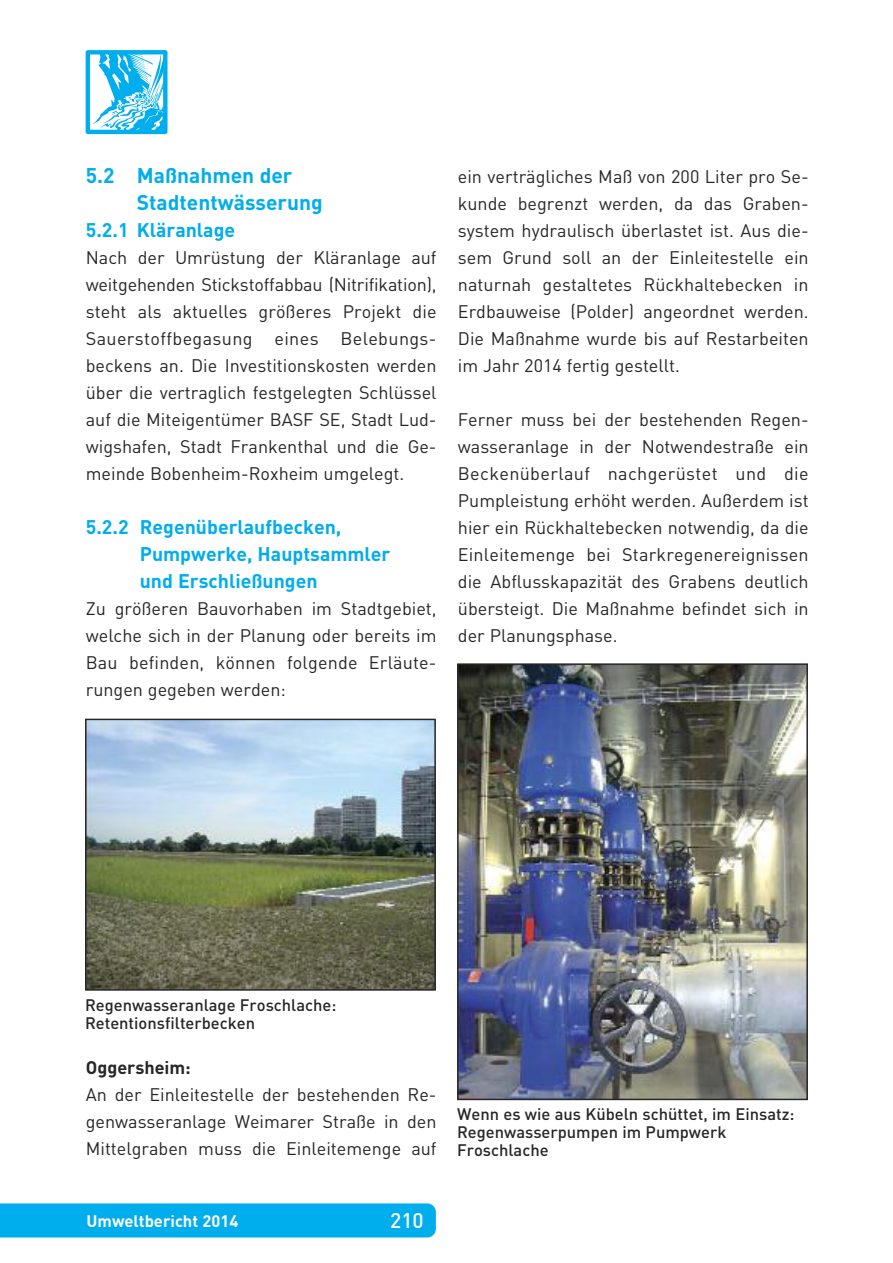
<style>
.page{position:relative;width:893px;height:1263px;background:#fff}
.page>*{position:absolute;margin:0;border:0;box-sizing:border-box;transform-origin:0 0}
.t1{font:700 21px/27px "DIN Offc";color:#00aded}
.t2{font:500 21px "DIN Offc";color:#fff}
.t3{font:700 19.5px/27px "DIN Offc";color:#00aded}
.t4{font:18px/27px "DIN Offc";color:#272627;text-align:justify}
.t5{font:700 18px "DIN Offc";color:#272627}
.t6{font:500 16.5px/18px "DIN Offc";color:#272627}
.t7{font:700 16.5px "DIN Offc";color:#fff}
</style>
<div class="page">
<div style="left:0;top:1203px;width:436px;height:34px;background:#00aded"></div>
<svg style="left:93px;top:55px;width:70px;height:74px"></svg>
<div style="left:86px;top:50px;width:82px;height:84px;border:4px solid #00aeef"></div>
<img style="left:88px;top:722px;width:345px;height:266px">
<div style="left:85px;top:719px;width:351px;height:272px;border:2px solid #272627"></div>
<img style="left:460px;top:666px;width:345px;height:431px">
<div style="left:457px;top:663px;width:351px;height:437px;border:2px solid #272627"></div>
<p class="t1" style="left:137px;top:161px;width:188px;text-indent:-51px">5.2 Maßnahmen der<br>Stadtentwässerung</p>
<p class="t3" style="left:86px;top:216px;width:151px">5.2.1 Kläranlage</p>
<p class="t4" style="left:86px;top:244px;width:352px">Nach der Umrüstung der Kläranlage auf weitgehenden Stickstoffabbau (Nitrifikation), steht als aktuelles größeres Projekt die Sauerstoffbegasung eines Belebungs&shy;beckens an. Die Investitionskosten werden über die vertraglich festgelegten Schlüssel auf die Miteigentümer BASF SE, Stadt Lud&shy;wigshafen, Stadt Frankenthal und die Ge&shy;meinde Bobenheim-Roxheim umgelegt.</p>
<p class="t3" style="left:140px;top:513px;width:252px;text-indent:-54px">5.2.2 Regenüberlaufbecken,<br>Pumpwerke, Hauptsammler und Erschließungen</p>
<p class="t4" style="left:86px;top:595px;width:352px">Zu größeren Bauvorhaben im Stadtgebiet, welche sich in der Planung oder bereits im Bau befinden, können folgende Erläute&shy;rungen gegeben werden:</p>
<p class="t4" style="left:458px;top:163px;width:352px">ein verträgliches Maß von 200 Liter pro Se&shy;kunde begrenzt werden, da das Graben&shy;system hydraulisch überlastet ist. Aus die&shy;sem Grund soll an der Einleitestelle ein naturnah gestaltetes Rückhaltebecken in Erdbauweise (Polder) angeordnet werden.<br>Die Maßnahme wurde bis auf Restarbeiten im Jahr 2014 fertig gestellt.</p>
<p class="t4" style="left:458px;top:406px;width:352px">Ferner muss bei der bestehenden Regen&shy;wasseranlage in der Notwendestraße ein Beckenüberlauf nachgerüstet und die Pumpleistung erhöht werden. Außerdem ist hier ein Rückhaltebecken notwendig, da die Einleitemenge bei Starkregenereignissen die Abflusskapazität des Grabens deutlich übersteigt. Die Maßnahme befindet sich in der Planungsphase.</p>
<p class="t6" style="left:85px;top:995px;width:253px">Regenwasseranlage Froschlache:<br>Retentionsfilterbecken</p>
<p class="t5" style="left:86px;top:1056px;width:107px">Oggersheim:</p>
<p class="t4" style="left:86px;top:1081px;width:352px">An der Einleitestelle der bestehenden Re&shy;genwasseranlage Weimarer Straße in den Mittelgraben muss die Einleitemenge auf</p>
<p class="t6" style="left:457px;top:1104px;width:339px">Wenn es wie aus Kübeln schüttet, im Einsatz:<br>Regenwasserpumpen im Pumpwerk<br>Froschlache</p>
<p class="t7" style="left:87px;top:1210px;width:153px">Umweltbericht 2014</p>
<p class="t2" style="left:390px;top:1207px;width:35px">210</p>
</div>
